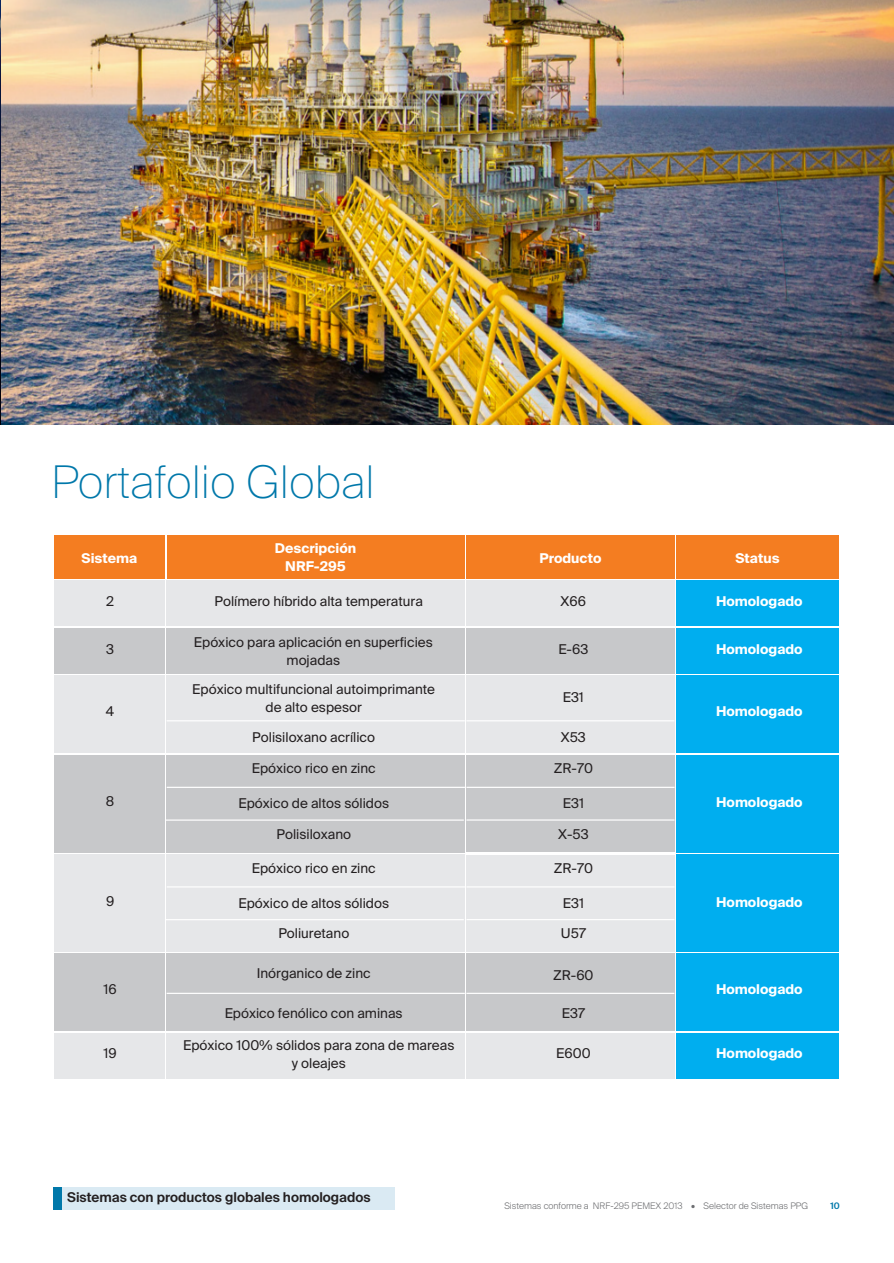
<style>
.page{position:relative;width:894px;height:1263px;background:#fff}
.page>*{position:absolute;margin:0;border:0;box-sizing:border-box;transform-origin:0 0}
.Interior_Headline{font:100 45px "Suisse Intl";color:#0078aa}
.Bullet_Text_Indent{font:13.5px/18px "Suisse Intl";color:#231f20;text-align:center}
.Bullet_Text_Indent-2{font:700 13.5px/18px "Suisse Intl";color:#fff;text-align:center}
.Bullet_Text_Indent-3{font:600 13.5px "Suisse Intl";color:#231f20}
.t1{font:300 9px "Suisse Intl";color:#6c6d70}
.t2{font:600 9px "Suisse Intl";color:#0078aa}
</style>
<div class="page">
<div style="left:61px;top:1187px;width:334px;height:22px;background:#daeaf3"></div>
<div style="left:54px;top:1187px;width:8px;height:22px;background:#0078aa"></div>
<div style="left:54px;top:580px;width:111px;height:46px;background:#e6e7e9"></div>
<div style="left:54px;top:628px;width:111px;height:45px;background:#c7c8ca"></div>
<div style="left:54px;top:1032px;width:111px;height:46px;background:#e6e7e9"></div>
<div style="left:54px;top:676px;width:111px;height:77px;background:#e6e7e9"></div>
<div style="left:54px;top:953px;width:111px;height:78px;background:#c7c8ca"></div>
<div style="left:54px;top:755px;width:111px;height:97px;background:#c7c8ca"></div>
<div style="left:54px;top:854px;width:111px;height:98px;background:#e6e7e9"></div>
<div style="left:166px;top:580px;width:298px;height:46px;background:#e6e7e9"></div>
<div style="left:166px;top:628px;width:298px;height:45px;background:#c7c8ca"></div>
<div style="left:167px;top:1032px;width:297px;height:46px;background:#e6e7e9"></div>
<div style="left:166px;top:676px;width:298px;height:77px;background:#e6e7e9"></div>
<div style="left:166px;top:953px;width:298px;height:78px;background:#c7c8ca"></div>
<div style="left:167px;top:755px;width:297px;height:97px;background:#c7c8ca"></div>
<div style="left:167px;top:854px;width:297px;height:98px;background:#e6e7e9"></div>
<div style="left:466px;top:580px;width:208px;height:46px;background:#e6e7e9"></div>
<div style="left:466px;top:628px;width:208px;height:45px;background:#c7c8ca"></div>
<div style="left:466px;top:1032px;width:208px;height:46px;background:#e6e7e9"></div>
<div style="left:466px;top:676px;width:208px;height:77px;background:#e6e7e9"></div>
<div style="left:466px;top:953px;width:208px;height:78px;background:#c7c8ca"></div>
<div style="left:466px;top:755px;width:208px;height:97px;background:#c7c8ca"></div>
<div style="left:466px;top:854px;width:208px;height:97px;background:#e6e7e9"></div>
<div style="left:676px;top:580px;width:162px;height:46px;background:#00aeef"></div>
<div style="left:676px;top:628px;width:162px;height:45px;background:#00aeef"></div>
<div style="left:676px;top:1032px;width:162px;height:46px;background:#00aeef"></div>
<div style="left:676px;top:676px;width:162px;height:77px;background:#00aeef"></div>
<div style="left:676px;top:953px;width:162px;height:78px;background:#00aeef"></div>
<div style="left:676px;top:755px;width:162px;height:97px;background:#00aeef"></div>
<div style="left:676px;top:854px;width:162px;height:97px;background:#00aeef"></div>
<div style="left:54px;top:535px;width:111px;height:44px;background:#f47d21"></div>
<div style="left:166px;top:535px;width:298px;height:43px;background:#f47d21"></div>
<div style="left:466px;top:535px;width:208px;height:44px;background:#f47d21"></div>
<div style="left:676px;top:535px;width:162px;height:44px;background:#f47d21"></div>
<hr style="left:166px;top:720px;width:298px;height:1px;background:#fff">
<hr style="left:166px;top:992px;width:298px;height:2px;background:#fff">
<hr style="left:167px;top:786px;width:297px;height:2px;background:#fff">
<hr style="left:167px;top:886px;width:297px;height:1px;background:#fff">
<hr style="left:165px;top:819px;width:298px;height:1px;background:#fff">
<hr style="left:165px;top:919px;width:298px;height:1px;background:#fff">
<hr style="left:466px;top:720px;width:208px;height:1px;background:#fff">
<hr style="left:466px;top:992px;width:208px;height:2px;background:#fff">
<hr style="left:466px;top:786px;width:208px;height:2px;background:#fff">
<hr style="left:466px;top:886px;width:208px;height:1px;background:#fff">
<hr style="left:466px;top:819px;width:208px;height:1px;background:#fff">
<hr style="left:466px;top:919px;width:208px;height:1px;background:#fff">
<img style="left:0;top:0;width:893px;height:424px">
<p class="Interior_Headline" style="left:51px;top:456px;width:324px">Portafolio Global</p>
<p class="Bullet_Text_Indent-2" style="left:82px;top:549px;width:57px">Sistema</p>
<p class="Bullet_Text_Indent-2" style="left:275px;top:539px;width:83px">Descripción<br>NRF-295</p>
<p class="Bullet_Text_Indent-2" style="left:539px;top:549px;width:63px">Producto</p>
<p class="Bullet_Text_Indent-2" style="left:735px;top:549px;width:46px">Status</p>
<p class="Bullet_Text_Indent" style="left:214px;top:592px;width:210px">Polímero híbrido alta temperatura</p>
<p class="Bullet_Text_Indent" style="left:194px;top:633px;width:240px">Epóxico para aplicación en superficies mojadas</p>
<p class="Bullet_Text_Indent" style="left:106px;top:592px;width:9px">2</p>
<p class="Bullet_Text_Indent" style="left:106px;top:640px;width:9px">3</p>
<p class="Bullet_Text_Indent" style="left:560px;top:592px;width:27px">X66</p>
<p class="Bullet_Text_Indent" style="left:558px;top:640px;width:31px">E-63</p>
<p class="Bullet_Text_Indent-2" style="left:715px;top:592px;width:88px">Homologado</p>
<p class="Bullet_Text_Indent-2" style="left:715px;top:640px;width:88px">Homologado</p>
<p class="Bullet_Text_Indent" style="left:106px;top:702px;width:10px">4</p>
<p class="Bullet_Text_Indent" style="left:192px;top:680px;width:244px">Epóxico multifuncional autoimprimante de alto espesor</p>
<p class="Bullet_Text_Indent" style="left:562px;top:688px;width:23px">E31</p>
<p class="Bullet_Text_Indent-2" style="left:715px;top:702px;width:88px">Homologado</p>
<p class="Bullet_Text_Indent" style="left:252px;top:728px;width:124px">Polisiloxano acrílico</p>
<p class="Bullet_Text_Indent" style="left:560px;top:728px;width:26px">X53</p>
<p class="Bullet_Text_Indent" style="left:252px;top:759px;width:125px">Epóxico rico en zinc</p>
<p class="Bullet_Text_Indent" style="left:553px;top:759px;width:41px">ZR-70</p>
<p class="Bullet_Text_Indent" style="left:106px;top:792px;width:10px">8</p>
<p class="Bullet_Text_Indent" style="left:238px;top:794px;width:152px">Epóxico de altos sólidos</p>
<p class="Bullet_Text_Indent" style="left:562px;top:794px;width:23px">E31</p>
<p class="Bullet_Text_Indent-2" style="left:715px;top:793px;width:88px">Homologado</p>
<p class="Bullet_Text_Indent" style="left:276px;top:825px;width:76px">Polisiloxano</p>
<p class="Bullet_Text_Indent" style="left:558px;top:825px;width:32px">X-53</p>
<p class="Bullet_Text_Indent" style="left:252px;top:859px;width:125px">Epóxico rico en zinc</p>
<p class="Bullet_Text_Indent" style="left:553px;top:859px;width:41px">ZR-70</p>
<p class="Bullet_Text_Indent" style="left:106px;top:892px;width:10px">9</p>
<p class="Bullet_Text_Indent" style="left:238px;top:894px;width:152px">Epóxico de altos sólidos</p>
<p class="Bullet_Text_Indent" style="left:562px;top:894px;width:23px">E31</p>
<p class="Bullet_Text_Indent-2" style="left:715px;top:893px;width:88px">Homologado</p>
<p class="Bullet_Text_Indent" style="left:278px;top:924px;width:72px">Poliuretano</p>
<p class="Bullet_Text_Indent" style="left:560px;top:924px;width:26px">U57</p>
<p class="Bullet_Text_Indent" style="left:257px;top:964px;width:115px">Inórganico de zinc</p>
<p class="Bullet_Text_Indent" style="left:553px;top:966px;width:42px">ZR-60</p>
<p class="Bullet_Text_Indent" style="left:103px;top:980px;width:15px">16</p>
<p class="Bullet_Text_Indent-2" style="left:715px;top:980px;width:88px">Homologado</p>
<p class="Bullet_Text_Indent" style="left:224px;top:1004px;width:179px">Epóxico fenólico con aminas</p>
<p class="Bullet_Text_Indent" style="left:561px;top:1004px;width:25px">E37</p>
<p class="Bullet_Text_Indent" style="left:103px;top:1044px;width:15px">19</p>
<p class="Bullet_Text_Indent" style="left:183px;top:1036px;width:273px">Epóxico 100% sólidos para zona de mareas y oleajes</p>
<p class="Bullet_Text_Indent" style="left:556px;top:1044px;width:36px">E600</p>
<p class="Bullet_Text_Indent-2" style="left:715px;top:1044px;width:88px">Homologado</p>
<p class="Bullet_Text_Indent-3" style="left:67px;top:1189px;width:305px">Sistemas con productos globales homologados</p>
<p class="t1" style="left:504px;top:1200px;width:305px">Sistemas conforme a NRF-295 PEMEX 2013 • Selector de Sistemas PPG</p>
<p class="t2" style="left:830px;top:1200px;width:11px">10</p>
</div>
